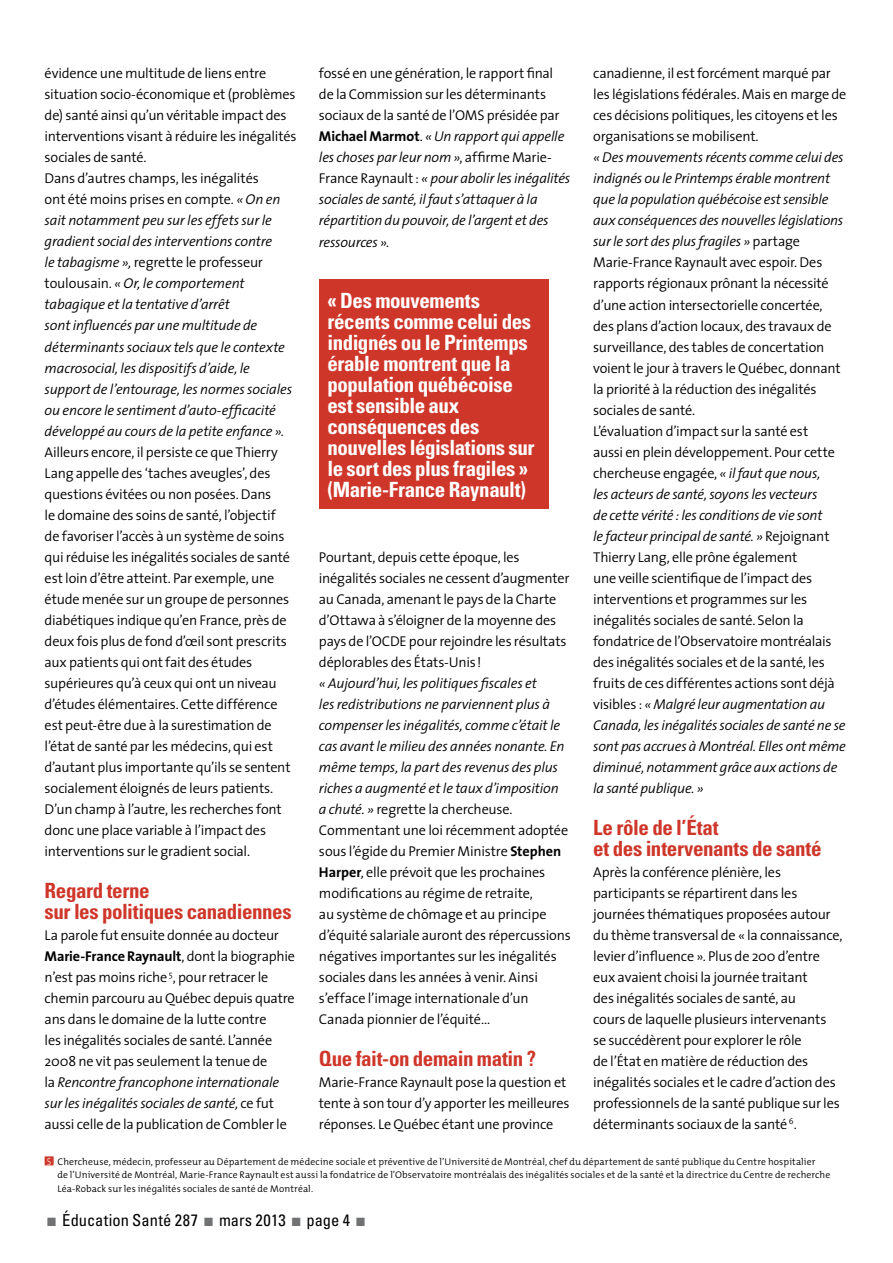
<style>
.page{position:relative;width:893px;height:1263px;background:#fff}
.page>*{position:absolute;margin:0;border:0;box-sizing:border-box;transform-origin:0 0}
.t1{font:700 condensed 21px/21px "Univers";letter-spacing:-.02em;color:#fff}
.t2{font:700 condensed 21px/21px "Univers";letter-spacing:-.02em;color:#cf362a}
.t3{font:condensed 16.5px "Univers";letter-spacing:.005em;color:#000}
.t4{font:300 14.25px/21px "The Sans";letter-spacing:-.015em;color:#000}
.t5{font:italic 300 14.25px/21px "The Sans";letter-spacing:-.01em;color:#000}
.t6{font:300 9.75px/13.5px "The Mix";letter-spacing:.01em;color:#000}
.s1{font-style:normal}
.s2{font-weight:700}
.s3{font-style:italic}
.s4{font-weight:700;font-style:normal}
.s5{font-family:"The Mix Light Caps";font-weight:400;color:#fff}
.s6{font-weight:900;font-stretch:normal;color:#707172}
</style>
<div class="page">
<div style="left:319px;top:279px;width:230px;height:230px;background:#cf362a"></div>
<div style="left:45px;top:1156px;width:9px;height:9px;background:#cf362a"></div>
<p class="t5" style="left:45px;top:63px;width:254px"><span class="s1">évidence une multitude de liens entre situation socio-économique et (problèmes de) santé ainsi qu’un véritable impact des interventions visant à réduire les inégalités sociales de santé.<br>Dans d’autres champs, les inégalités<br>ont été moins prises en compte.</span> « On en sait notamment peu sur les effets sur le gradient social des interventions contre<br>le tabagisme », <span class="s1">regrette le professeur toulousain.</span> « Or, le comportement tabagique et la tentative d’arrêt<br>sont influencés par une multitude de déterminants sociaux tels que le contexte macrosocial, les dispositifs d’aide, le support de l’entourage, les normes sociales ou encore le sentiment d’auto-efficacité développé au cours de la petite enfance ».</p>
<p class="t4" style="left:45px;top:441px;width:247px">Ailleurs encore, il persiste ce que Thierry Lang appelle des ‘taches aveugles’, des questions évitées ou non posées. Dans<br>le domaine des soins de santé, l’objectif de favoriser l’accès à un système de soins qui réduise les inégalités sociales de santé est loin d’être atteint. Par exemple, une étude menée sur un groupe de personnes diabétiques indique qu’en France, près de deux fois plus de fond d’œil sont prescrits aux patients qui ont fait des études supérieures qu’à ceux qui ont un niveau d’études élémentaires. Cette différence est peut-être due à la surestimation de l’état de santé par les médecins, qui est d’autant plus importante qu’ils se sentent socialement éloignés de leurs patients.<br>D’un champ à l’autre, les recherches font donc une place variable à l’impact des interventions sur le gradient social.</p>
<h1 class="t2" style="left:45px;top:879px;width:249px">Regard terne<br>sur les politiques canadiennes</h1>
<p class="t4" style="left:45px;top:924px;width:252px">La parole fut ensuite donnée au docteur <span class="s2">Marie-France Raynault</span>, dont la biographie n’est pas moins riche <sup>5</sup>, pour retracer le chemin parcouru au Québec depuis quatre ans dans le domaine de la lutte contre<br>les inégalités sociales de santé. L’année 2008 ne vit pas seulement la tenue de<br>la <span class="s3">Rencontre francophone internationale sur les inégalités sociales de santé,</span> ce fut aussi celle de la publication de Combler le</p>
<p class="t5" style="left:319px;top:63px;width:253px"><span class="s1">fossé en une génération, le rapport final de la Commission sur les déterminants sociaux de la santé de l’OMS présidée par </span><span class="s4">Michael Marmot</span><span class="s1">.</span> « Un rapport qui appelle les choses par leur nom »<span class="s1">, affirme Marie-France Raynault :</span> « pour abolir les inégalités sociales de santé, il faut s’attaquer à la répartition du pouvoir, de l’argent et des ressources ».</p>
<h1 class="t1" style="left:327px;top:290px;width:209px">« Des mouvements récents comme celui des indignés ou le Printemps érable montrent que la population québécoise est sensible aux conséquences des nouvelles législations sur le sort des plus fragiles » (Marie-France Raynault)</h1>
<p class="t4" style="left:319px;top:546px;width:252px">Pourtant, depuis cette époque, les inégalités sociales ne cessent d’augmenter au Canada, amenant le pays de la Charte d’Ottawa à s’éloigner de la moyenne des pays de l’OCDE pour rejoindre les résultats déplorables des États-Unis!</p>
<p class="t4" style="left:319px;top:672px;width:253px"><span class="s3">« Aujourd’hui, les politiques fiscales et<br>les redistributions ne parviennent plus à compenser les inégalités, comme c’était le cas avant le milieu des années nonante. En même temps, la part des revenus des plus riches a augmenté et le taux d’imposition<br>a chuté. »</span> regrette la chercheuse.<br>Commentant une loi récemment adoptée sous l’égide du Premier Ministre <span class="s2">Stephen Harper</span>, elle prévoit que les prochaines modifications au régime de retraite,<br>au système de chômage et au principe d’équité salariale auront des répercussions négatives importantes sur les inégalités sociales dans les années à venir. Ainsi s’efface l’image internationale d’un Canada pionnier de l’équité...</p>
<h1 class="t2" style="left:319px;top:1047px;width:219px">Que fait-on demain matin ?</h1>
<p class="t4" style="left:319px;top:1071px;width:252px">Marie-France Raynault pose la question et tente à son tour d’y apporter les meilleures réponses. Le Québec étant une province</p>
<p class="t4" style="left:593px;top:63px;width:255px">canadienne, il est forcément marqué par les législations fédérales. Mais en marge de ces décisions politiques, les citoyens et les organisations se mobilisent.</p>
<p class="t4" style="left:593px;top:147px;width:254px"><span class="s3">« Des mouvements récents comme celui des indignés ou le Printemps érable montrent que la population québécoise est sensible aux conséquences des nouvelles législations sur le sort des plus fragiles »</span> partage Marie-France Raynault avec espoir. Des rapports régionaux prônant la nécessité d’une action intersectorielle concertée, des plans d’action locaux, des travaux de surveillance, des tables de concertation voient le jour à travers le Québec, donnant la priorité à la réduction des inégalités sociales de santé.<br>L’évaluation d’impact sur la santé est<br>aussi en plein développement. Pour cette chercheuse engagée, <span class="s3">« il faut que nous,<br>les acteurs de santé, soyons les vecteurs<br>de cette vérité : les conditions de vie sont<br>le facteur principal de santé. »</span> Rejoignant Thierry Lang, elle prône également<br>une veille scientifique de l’impact des interventions et programmes sur les inégalités sociales de santé. Selon la fondatrice de l’Observatoire montréalais des inégalités sociales et de la santé, les fruits de ces différentes actions sont déjà visibles : <span class="s3">« Malgré leur augmentation au Canada, les inégalités sociales de santé ne se sont pas accrues à Montréal. Elles ont même diminué, notamment grâce aux actions de la santé publique. »</span></p>
<h1 class="t2" style="left:593px;top:816px;width:230px">Le rôle de l’État<br>et des intervenants de santé</h1>
<p class="t4" style="left:593px;top:861px;width:251px">Après la conférence plénière, les participants se répartirent dans les journées thématiques proposées autour du thème transversal de « la connaissance, levier d’influence ». Plus de 200 d’entre eux avaient choisi la journée traitant<br>des inégalités sociales de santé, au<br>cours de laquelle plusieurs intervenants se succédèrent pour explorer le rôle<br>de l’État en matière de réduction des inégalités sociales et le cadre d’action des professionnels de la santé publique sur les déterminants sociaux de la santé <sup>6</sup>.</p>
<p class="t6" style="left:57px;top:1154px;width:774px;text-indent:-11px"><span class="s5">5</span> Chercheuse, médecin, professeur au Département de médecine sociale et préventive de l’Université de Montréal, chef du département de santé publique du Centre hospitalier<br>de l’Université de Montréal, Marie-France Raynault est aussi la fondatrice de l’Observatoire montréalais des inégalités sociales et de la santé et la directrice du Centre de recherche<br>Léa-Roback sur les inégalités sociales de santé de Montréal.</p>
<p class="t3" style="left:45px;top:1210px;width:324px"><span class="s6">ı</span>Éducation Santé 287 <span class="s6">ı</span>mars 2013 <span class="s6">ı</span> page 4 <span class="s6">ı</span></p>
</div>
